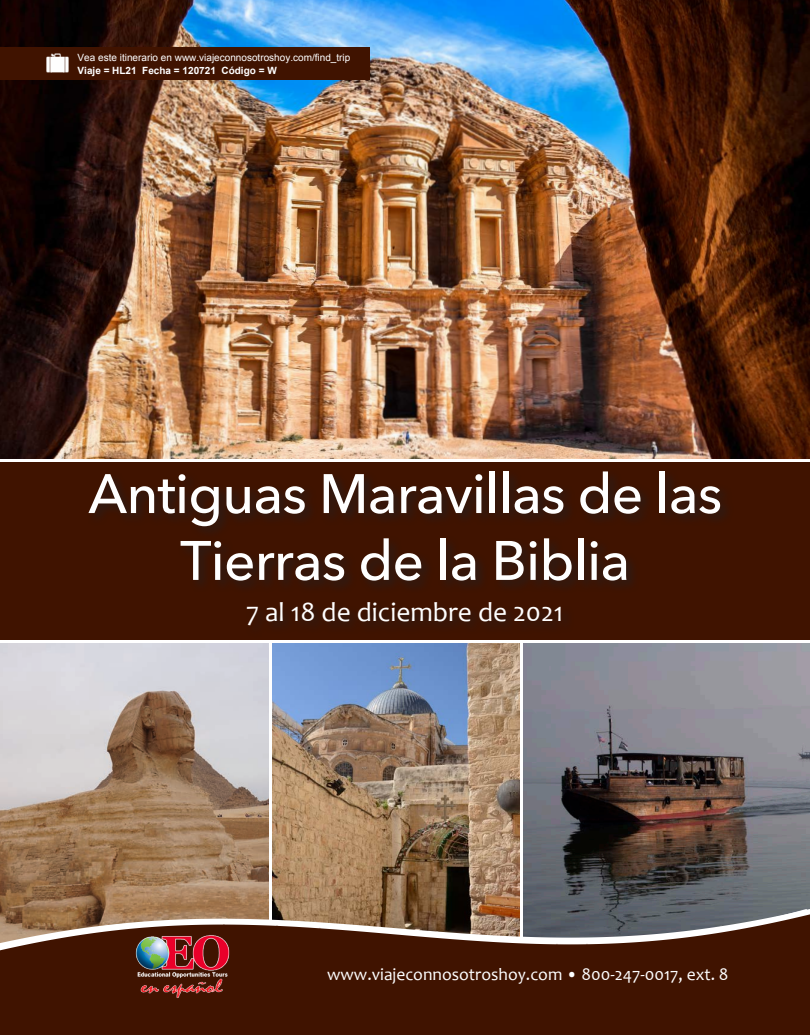
<style>
.page{position:relative;width:810px;height:1035px;background:#fff}
.page>*{position:absolute;margin:0;border:0;box-sizing:border-box;transform-origin:0 0}
.t1{font:500 55px/66.9px "Avenir Next";letter-spacing:-.015em;color:#fff;text-align:center}
.t2{font:27.5px "Candara";color:#fff}
.t3{font:17.5px "Candara";color:#fff}
.t4{font:10px "Arial";color:#fff}
.t5{font:700 10px "Arial";color:#fff}
</style>
<div class="page">
<img style="left:0;top:644px;width:268px;height:265px">
<img style="left:273px;top:644px;width:247px;height:265px">
<img style="left:524px;top:644px;width:286px;height:265px">
<img style="left:0;top:0;width:810px;height:458px">
<div style="left:0;top:462px;width:810px;height:177px;background:#401300"></div>
<svg style="left:0;top:909px;width:810px;height:5px;background:#7f6853"></svg>
<svg style="left:0;top:914px;width:810px;height:121px;background:#512a19"></svg>
<img style="left:133px;top:932px;width:102px;height:69px">
<div style="left:0;top:48px;width:369px;height:32px;background:#401300"></div>
<img style="left:46px;top:54px;width:23px;height:18px">
<p class="t4" style="left:78px;top:51px;width:274px">Vea este itinerario en www.viajeconnosotroshoy.com/find_trip</p>
<p class="t5" style="left:222px;top:64px;width:57px">Código = W</p>
<p class="t5" style="left:78px;top:64px;width:61px">Viaje = HL21</p>
<p class="t5" style="left:142px;top:64px;width:75px">Fecha = 120721</p>
<h1 class="t1" style="left:88px;top:459px;width:636px">Antiguas Maravillas de las<br>Tierras de la Biblia</h1>
<h2 class="t2" style="left:246px;top:596px;width:319px">7 al 18 de diciembre de 2021</h2>
<h3 class="t3" style="left:327px;top:964px;width:403px">www.viajeconnosotroshoy.com • 800-247-0017, ext 8.</h3>
</div>
